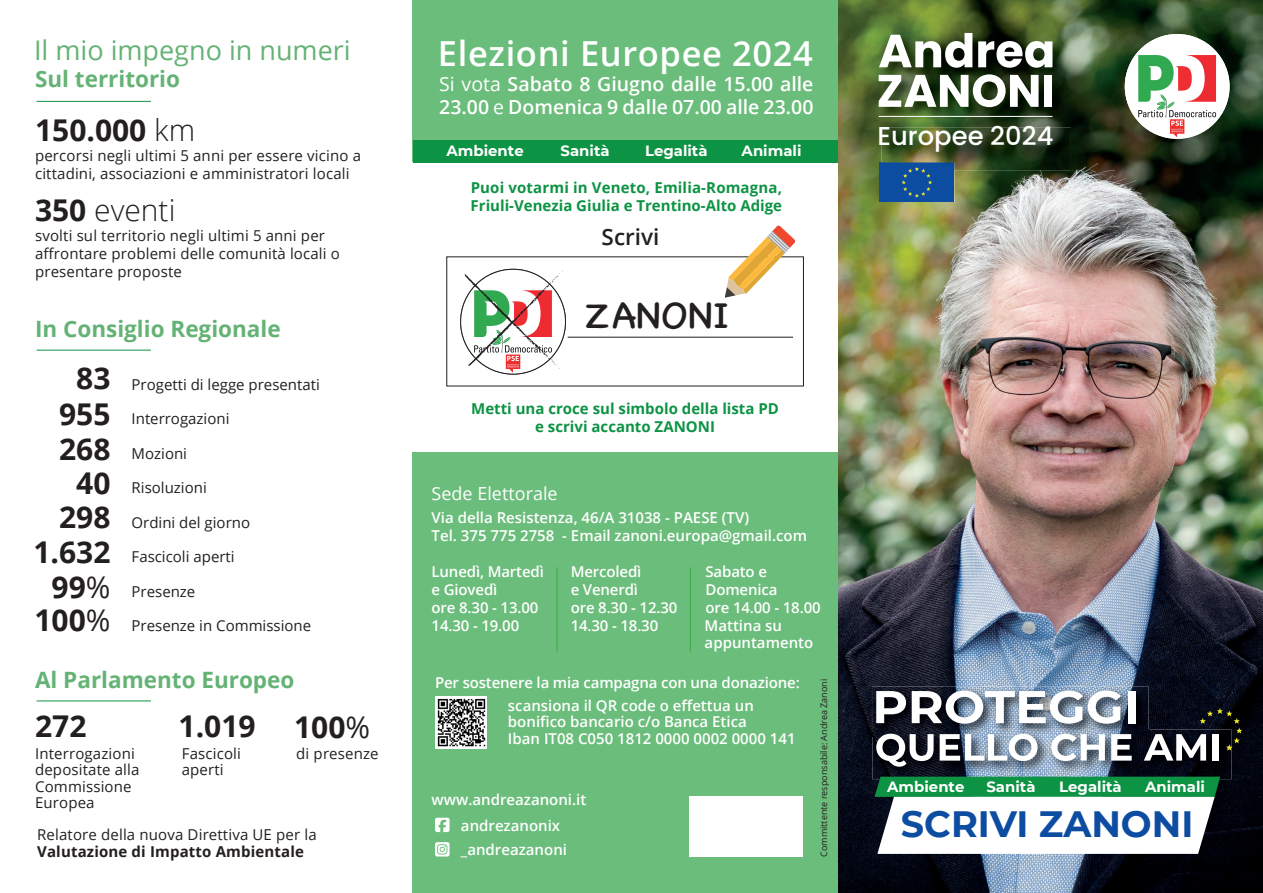
<style>
.page{position:relative;width:1263px;height:893px;background:#fff}
.page>*{position:absolute;margin:0;border:0;box-sizing:border-box;transform-origin:0 0}
.t1{font:37.5px "Chalkboard SE";color:#231f20}
.t2{font:700 36.6px "Montserrat";color:#0d4da1}
.t3{font:600 34.5px "Open Sans";letter-spacing:.02em;color:#fff}
.t4{font:700 30px/34.3px "Open Sans";color:#231f20;text-align:center}
.t5{font:300 30px "Open Sans";color:#231f20}
.t6{font:27px "Open Sans";color:#64b375}
.t7{font:500 25.8px "Poppins";color:#fff}
.t8{font:700 22.5px "Open Sans";color:#64b375}
.t9{font:600 22.5px "Open Sans";color:#231f20}
.t10{font:600 19.5px/23.4px "Open Sans";color:#fff}
.t11{font:18px "Open Sans";color:#fff}
.t12{font:15px/16.5px "Open Sans";letter-spacing:.01em;color:#231f20}
.t13{font:600 15px/18px "Open Sans";color:#fff}
.t14{font:700 15px/18px "Open Sans";color:#0d9344;text-align:center}
.t15{font:600 15px "Open Sans";color:#fff}
.t16{font:700 15px "Open Sans";letter-spacing:.01em;color:#231f20}
.t17{font:700 14.85px "Montserrat";color:#fff}
.t18{font:9px "Open Sans";color:#231f20}
.s1{font-weight:300}
.s2{font-weight:700}
.s3{font-weight:400}
</style>
<div class="page">
<img style="left:838px;top:0;width:425px;height:893px">
<img style="left:876px;top:31px;width:191px;height:91px">
<svg style="left:879px;top:33px;width:93px;height:35px"></svg>
<svg style="left:978px;top:41px;width:74px;height:27px"></svg>
<svg style="left:879px;top:74px;width:159px;height:33px"></svg>
<div style="left:1044px;top:75px;width:8px;height:32px;background:#fff"></div>
<img style="left:872px;top:686px;width:276px;height:43px">
<svg style="left:876px;top:691px;width:30px;height:32px"></svg>
<svg style="left:912px;top:690px;width:209px;height:34px"></svg>
<div style="left:1128px;top:691px;width:8px;height:32px;background:#fff"></div>
<img style="left:872px;top:736px;width:359px;height:43px">
<img style="left:872px;top:729px;width:272px;height:7px">
<svg style="left:876px;top:734px;width:57px;height:33px"></svg>
<svg style="left:940px;top:734px;width:97px;height:27px"></svg>
<svg style="left:1051px;top:734px;width:54px;height:27px"></svg>
<svg style="left:1111px;top:734px;width:21px;height:27px"></svg>
<svg style="left:1144px;top:708px;width:98px;height:53px;background:#34363b"></svg>
<div style="left:1212px;top:734px;width:6px;height:27px;background:#fff"></div>
<svg style="left:874px;top:777px;width:346px;height:77px"></svg>
<hr style="left:879px;top:116px;width:173px;height:1px;background:#fff">
<div style="left:879px;top:163px;width:75px;height:39px;background:#0d4da1"></div>
<img style="left:881px;top:128px;width:190px;height:42px">
<img style="left:881px;top:163px;width:73px;height:7px">
<svg style="left:901px;top:167px;width:31px;height:31px"></svg>
<hr style="left:37px;top:101px;width:114px;height:1px;background:#0d9344">
<hr style="left:37px;top:350px;width:114px;height:1px;background:#0d9344">
<hr style="left:37px;top:701px;width:114px;height:1px;background:#0d9344">
<div style="left:412px;top:0;width:426px;height:893px;background:#6bbd7b"></div>
<svg style="left:435px;top:818px;width:14px;height:14px"></svg>
<svg style="left:435px;top:842px;width:14px;height:14px"></svg>
<div style="left:689px;top:796px;width:114px;height:61px;background:#fff"></div>
<div style="left:409px;top:162px;width:429px;height:290px;background:#fff"></div>
<div style="left:413px;top:140px;width:425px;height:22px;background:#0d9344"></div>
<svg style="left:725px;top:225px;width:70px;height:73px"></svg>
<img style="left:436px;top:697px;width:51px;height:52px">
<hr style="left:568px;top:337px;width:225px;height:1px;background:#231f20">
<div style="left:1125px;top:34px;width:104px;height:105px;background:#fff;border-radius:50%"></div>
<svg style="left:1138px;top:55px;width:78px;height:82px"></svg>
<svg style="left:464px;top:268px;width:102px;height:105px"></svg>
<hr style="left:556px;top:567px;width:2px;height:84px;background:#40ae49">
<hr style="left:690px;top:567px;width:1px;height:84px;background:#40ae49">
<h3 class="t6" style="left:34px;top:32px;width:318px">Il mio impegno in numeri</h3>
<h3 class="t8" style="left:35px;top:63px;width:146px">Sul territorio</h3>
<h3 class="t4" style="left:35px;top:112px;width:162px">150.000 <span class="s1">km</span></h3>
<p class="t12" style="left:35px;top:147px;width:327px;line-height:18px">percorsi negli ultimi 5 anni per essere vicino a cittadini, associazioni e amministratori locali</p>
<h3 class="t5" style="left:35px;top:189px;width:142px"><span class="s2">350</span> eventi</h3>
<p class="t12" style="left:35px;top:227px;width:306px;line-height:18px">svolti sul territorio negli ultimi 5 anni per affrontare problemi delle comunità locali o presentare proposte</p>
<h3 class="t8" style="left:35px;top:313px;width:247px">In Consiglio Regionale</h3>
<h3 class="t4" style="left:59px;top:359px;width:53px;line-height:35.5px">83<br>955<br>268</h3>
<h3 class="t4" style="left:76px;top:465px;width:36px">40</h3>
<h3 class="t4" style="left:33px;top:499px;width:79px;text-align:right">298<br>1.632<br>99<span class="s3">%<br></span>100<span class="s3">%</span></h3>
<p class="t12" style="left:132px;top:376px;width:190px">Progetti di legge presentati</p>
<p class="t12" style="left:132px;top:410px;width:99px">Interrogazioni</p>
<p class="t12" style="left:132px;top:445px;width:57px">Mozioni</p>
<p class="t12" style="left:132px;top:479px;width:77px">Risoluzioni</p>
<p class="t12" style="left:132px;top:514px;width:120px">Ordini del giorno</p>
<p class="t12" style="left:132px;top:548px;width:105px">Fascicoli aperti</p>
<p class="t12" style="left:132px;top:583px;width:65px">Presenze</p>
<p class="t12" style="left:132px;top:617px;width:181px">Presenze in Commissione</p>
<h3 class="t8" style="left:35px;top:664px;width:261px">Al Parlamento Europeo</h3>
<h3 class="t4" style="left:35px;top:708px;width:53px">272</h3>
<h3 class="t4" style="left:179px;top:708px;width:79px">1.019</h3>
<h3 class="t4" style="left:294px;top:709px;width:78px">100<span class="s3">%</span></h3>
<p class="t12" style="left:35px;top:745px;width:106px">Interrogazioni depositate alla<br>Commissione<br>Europea</p>
<p class="t12" style="left:182px;top:745px;width:61px">Fascicoli aperti</p>
<p class="t12" style="left:296px;top:745px;width:84px">di presenze</p>
<p class="t12" style="left:37px;top:826px;width:281px">Relatore della nuova Direttiva UE per la</p>
<p class="t16" style="left:37px;top:841px;width:268px">Valutazione di Impatto Ambientale</p>
<h3 class="t3" style="left:438px;top:30px;width:376px">Elezioni Europee 2024</h3>
<h3 class="t10" style="left:439px;top:71px;width:376px"><span class="s3">Si vota</span> Sabato 8 Giugno dalle 15.00 alle<br>23.00 <span class="s3">e</span> Domenica 9 dalle 07.00 alle 23.00</h3>
<p class="t17" style="left:446px;top:140px;width:79px">Ambiente</p>
<p class="t17" style="left:561px;top:140px;width:51px">Sanità</p>
<p class="t17" style="left:645px;top:140px;width:64px">Legalità</p>
<p class="t17" style="left:742px;top:140px;width:61px">Animali</p>
<p class="t14" style="left:471px;top:178px;width:313px;text-align:left">Puoi votarmi in Veneto, Emilia-Romagna,<br>Friuli-Venezia Giulia e Trentino-Alto Adige</p>
<h3 class="t9" style="left:602px;top:222px;width:59px">Scrivi</h3>
<h1 class="t1" style="left:585px;top:282px;width:146px">ZANONI</h1>
<p class="t14" style="left:471px;top:400px;width:309px">Metti una croce sul simbolo della lista PD e scrivi accanto ZANONI</p>
<p class="t11" style="left:432px;top:481px;width:128px">Sede Elettorale</p>
<p class="t13" style="left:432px;top:508px;width:377px">Via della Resistenza, 46/A 31038 - PAESE (TV)<br>Tel. 375 775 2758 - Email zanoni.europa@gmail.com</p>
<p class="t13" style="left:432px;top:562px;width:114px">Lunedì, Martedì e Giovedì<br>ore 8.30 - 13.00<br>14.30 - 19.00</p>
<p class="t13" style="left:571px;top:562px;width:108px">Mercoledì<br>e Venerdì<br>ore 8.30 - 12.30<br>14.30 - 18.30</p>
<p class="t13" style="left:705px;top:562px;width:117px">Sabato e<br>Domenica<br>ore 14.00 - 18.00</p>
<p class="t13" style="left:705px;top:617px;width:110px;line-height:16.5px">Mattina su appuntamento</p>
<p class="t13" style="left:435px;top:673px;width:366px">Per sostenere la mia campagna con una donazione:</p>
<p class="t13" style="left:508px;top:697px;width:289px;line-height:16.5px">scansiona il QR code o effettua un bonifico bancario c/o Banca Etica<br>Iban IT08 C050 1812 0000 0002 0000 141</p>
<p class="t15" style="left:432px;top:789px;width:156px">www.andreazanoni.it</p>
<p class="t15" style="left:461px;top:839px;width:108px">_andreazanoni</p>
<p class="t15" style="left:461px;top:815px;width:101px">andrezanonix</p>
<p class="t18" style="left:818px;top:857px;width:179px;rotate:-90deg">Committente responsabile: Andrea Zanoni</p>
<h3 class="t7" style="left:877px;top:121px;width:177px">Europee 2024</h3>
<p class="t17" style="left:887px;top:776px;width:79px">Ambiente</p>
<p class="t17" style="left:986px;top:776px;width:51px">Sanità</p>
<p class="t17" style="left:1059px;top:776px;width:64px">Legalità</p>
<p class="t17" style="left:1145px;top:776px;width:61px">Animali</p>
<h2 class="t2" style="left:901px;top:798px;width:294px">SCRIVI ZANONI</h2>
</div>
